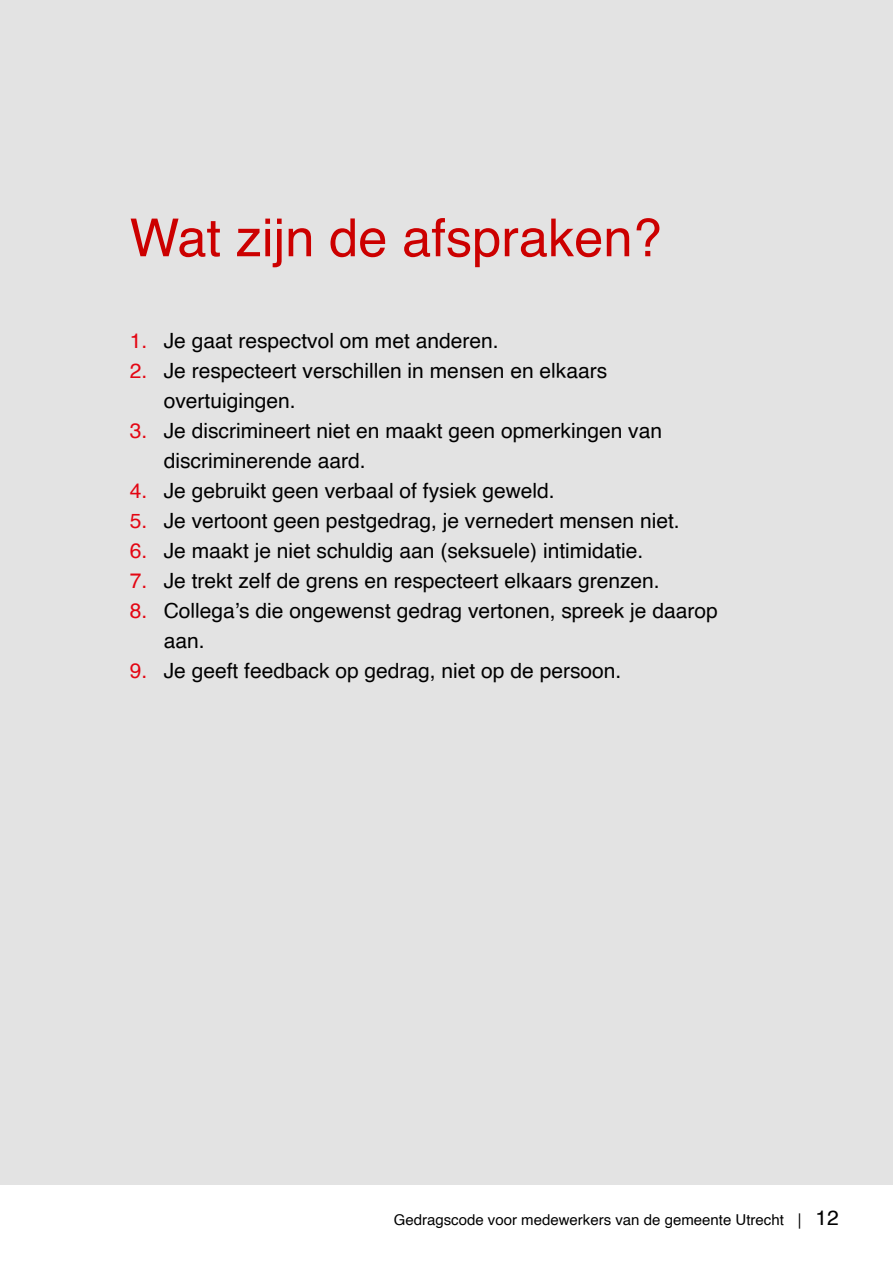
<style>
.page{position:relative;width:893px;height:1263px;background:#fff}
.page>*{position:absolute;margin:0;border:0;box-sizing:border-box;transform-origin:0 0}
.t1{font:52.5px "Helvetica";color:#c00}
.t2{font:21px/30px "Helvetica";color:#000}
.t3{font:15px "Helvetica";color:#000}
.s1{color:#e30613}
.s2{font-size:21px}
</style>
<div class="page">
<div style="left:0;top:0;width:893px;height:1184px;background:#e3e3e3"></div>
<p class="t1" style="left:130px;top:197px;width:534px">Wat zijn de afspraken?</p>
<p class="t2" style="left:130px;top:326px;width:371px"><span class="s1">1.</span> Je gaat respectvol om met anderen.</p>
<p class="t2" style="left:164px;top:356px;width:445px;text-indent:-34px"><span class="s1">2.</span> Je respecteert verschillen in mensen en elkaars overtuigingen.</p>
<p class="t2" style="left:164px;top:416px;width:500px;text-indent:-34px"><span class="s1">3.</span> Je discrimineert niet en maakt geen opmerkingen van discriminerende aard.</p>
<p class="t2" style="left:130px;top:476px;width:427px"><span class="s1">4.</span> Je gebruikt geen verbaal of fysiek geweld.</p>
<p class="t2" style="left:130px;top:506px;width:551px"><span class="s1">5.</span> Je vertoont geen pestgedrag, je vernedert mensen niet.</p>
<p class="t2" style="left:130px;top:536px;width:515px"><span class="s1">6.</span> Je maakt je niet schuldig aan (seksuele) intimidatie.</p>
<p class="t2" style="left:130px;top:566px;width:532px"><span class="s1">7.</span> Je trekt zelf de grens en respecteert elkaars grenzen.</p>
<p class="t2" style="left:164px;top:596px;width:556px;text-indent:-34px"><span class="s1">8.</span> Collega’s die ongewenst gedrag vertonen, spreek je daarop aan.</p>
<p class="t2" style="left:130px;top:656px;width:493px"><span class="s1">9.</span> Je geeft feedback op gedrag, niet op de persoon.</p>
<p class="t3" style="left:394px;top:1208px;width:447px">Gedragscode voor medewerkers van de gemeente Utrecht │ <span class="s2">12</span></p>
</div>
